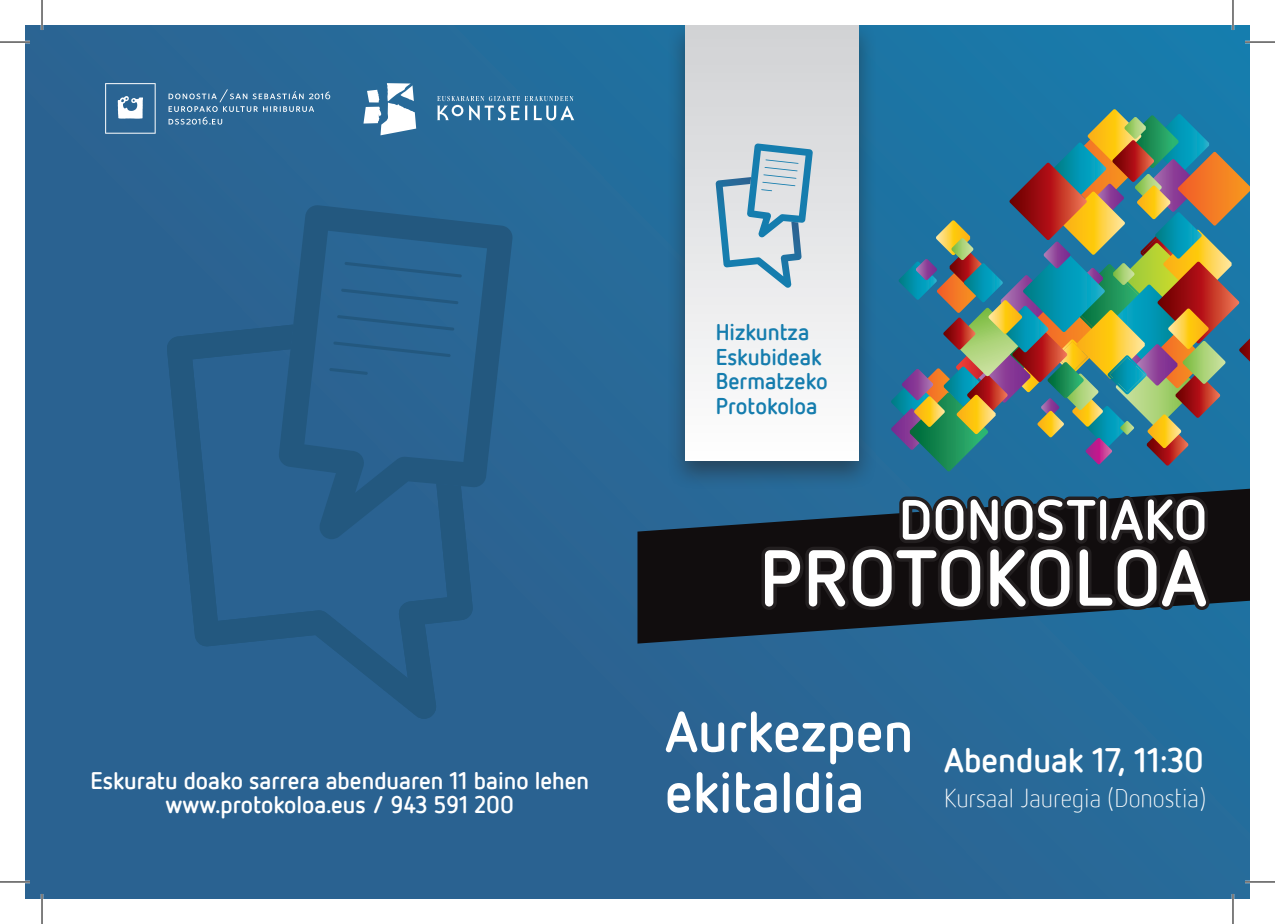
<style>
.page{position:relative;width:1275px;height:924px;background:#fff}
.page>*{position:absolute;margin:0;border:0;box-sizing:border-box;transform-origin:0 0}
.t1{font:700 79.2px "Netto OT";letter-spacing:.005em;color:#fff}
.t2{font:700 56.6px/60.6px "Netto OT";color:#fff}
.t3{font:700 34px "Netto OT";color:#fff}
.t4{font:300 25.6px "Netto OT";color:#fff}
.t5{font:700 24px "Netto OT";color:#fff}
.t6{font:700 22.8px/24.4px "Netto OT";color:#157dae}
.s1{font-family:"Myriad Pro";font-weight:400}
</style>
<div class="page">
<div style="left:25px;top:25px;width:1225px;height:873px;background:linear-gradient(to right,#2c608f,#236e9e)"></div>
<svg style="left:437px;top:96px;width:137px;height:24px;background:#598eb2"></svg>
<svg style="left:363px;top:83px;width:53px;height:52px"></svg>
<svg style="left:105px;top:83px;width:51px;height:51px;background:#5986ab"></svg>
<svg style="left:169px;top:89px;width:161px;height:35px;background:#4278a1"></svg>
<svg style="left:891px;top:109px;width:359px;height:362px;background:#587d7e"></svg>
<div style="left:667px;top:25px;width:210px;height:465px;background:#231f20;opacity:.49"></div>
<div style="left:685px;top:25px;width:173px;height:435px;background:linear-gradient(to bottom,#d0d1d4,#fefefe)"></div>
<svg style="left:715px;top:143px;width:98px;height:144px;background:#afc8d6"></svg>
<svg style="left:637px;top:488px;width:613px;height:155px;background:#1a384f"></svg>
<svg style="left:755px;top:486px;width:460px;height:129px;background:#1c242c"></svg>
<svg style="left:166px;top:324px;width:306px;height:394px;background:#285f8c"></svg>
<svg style="left:278px;top:204px;width:235px;height:335px;background:#27608c"></svg>
<svg style="left:344px;top:262px;width:118px;height:15px;background:#286390"></svg>
<svg style="left:341px;top:288px;width:117px;height:16px;background:#286390"></svg>
<svg style="left:337px;top:315px;width:117px;height:15px;background:#28628f"></svg>
<svg style="left:333px;top:341px;width:117px;height:16px;background:#29628f"></svg>
<svg style="left:329px;top:368px;width:39px;height:6px"></svg>
<hr style="left:0;top:41px;width:30px;height:2px;background:#fff">
<hr style="left:1245px;top:41px;width:30px;height:2px;background:#fff">
<hr style="left:0;top:880px;width:30px;height:2px;background:#fff">
<hr style="left:1245px;top:880px;width:30px;height:2px;background:#fff">
<hr style="left:41px;top:0;width:2px;height:30px;background:#fff">
<hr style="left:41px;top:893px;width:2px;height:30px;background:#fff">
<hr style="left:1231px;top:0;width:3px;height:30px;background:#fff">
<hr style="left:1231px;top:893px;width:3px;height:30px;background:#fff">
<hr style="left:0;top:42px;width:30px;height:1px;background:#000">
<hr style="left:1245px;top:42px;width:30px;height:1px;background:#000">
<hr style="left:0;top:881px;width:30px;height:1px;background:#000">
<hr style="left:1245px;top:881px;width:30px;height:1px;background:#000">
<hr style="left:42px;top:0;width:1px;height:30px;background:#000">
<hr style="left:42px;top:893px;width:1px;height:30px;background:#000">
<hr style="left:1232px;top:0;width:1px;height:30px;background:#000">
<hr style="left:1232px;top:893px;width:1px;height:30px;background:#000">
<p class="t5" style="left:90px;top:766px;width:500px">Eskuratu doako sarrera abenduaren 11 baino lehen</p>
<p class="t5" style="left:165px;top:790px;width:350px">www.protokoloa.eus / 943 591 200</p>
<p class="t6" style="left:715px;top:320px;width:114px">Hizkuntza<br>Eskubideak<br>Bermatzeko<br>Protokoloa</p>
<p class="t2" style="left:899px;top:489px;width:310px">DONOSTIAKO</p>
<p class="t1" style="left:759px;top:533px;width:449px">PROTOKOLOA</p>
<h2 class="t2" style="left:665px;top:701px;width:250px">Aurkezpen ekitaldia</h2>
<h3 class="t3" style="left:944px;top:740px;width:261px">Abenduak 17, 11<span class="s1">:</span>30</h3>
<p class="t4" style="left:944px;top:784px;width:263px">Kursaal Jauregia (Donostia)</p>
</div>
